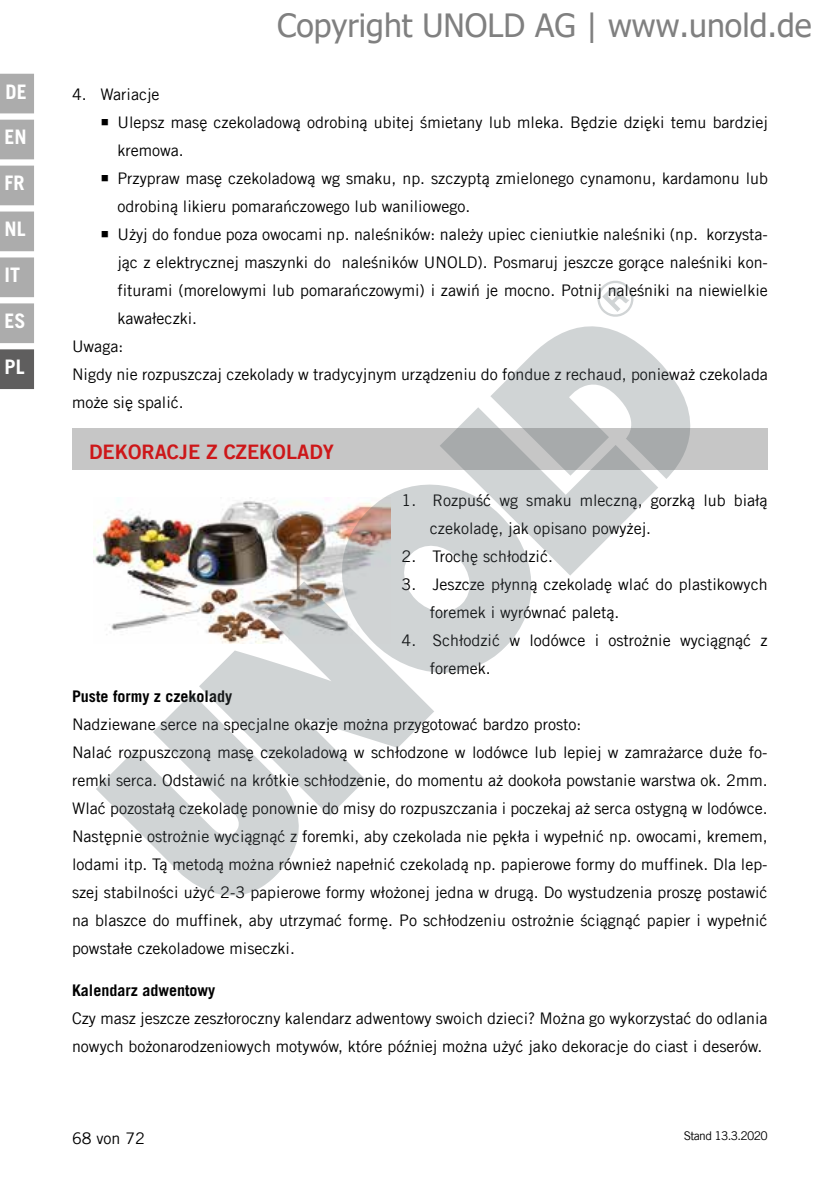
<style>
.page{position:relative;width:840px;height:1191px;background:#fff}
.page>*{position:absolute;margin:0;border:0;box-sizing:border-box;transform-origin:0 0}
.t1{font:32px "Tahoma";color:#808080}
.t2{font:20px "Trade Gothic LT Com Bd 2";color:#cd1719}
.t3{font:700 20px "Trade Gothic LT Com";color:#fff}
.t4{font:16px/28px "Trade Gothic LT Com";color:#000}
.t5{font:700 16px "Trade Gothic LT Com";color:#000}
.t6{font:12px "Trade Gothic LT Com";letter-spacing:-.055em;color:#000}
</style>
<div class="page">
<div style="left:0;top:74px;width:34px;height:39px;background:#acacac"></div>
<div style="left:0;top:120px;width:34px;height:39px;background:#acacac"></div>
<div style="left:0;top:166px;width:34px;height:39px;background:#acacac"></div>
<div style="left:0;top:211px;width:34px;height:40px;background:#acacac"></div>
<div style="left:0;top:257px;width:34px;height:40px;background:#acacac"></div>
<div style="left:0;top:303px;width:34px;height:40px;background:#acacac"></div>
<div style="left:0;top:349px;width:34px;height:40px;background:#5f5e5e"></div>
<div style="left:72px;top:428px;width:695px;height:42px;background:#c6c6c6"></div>
<img style="left:93px;top:497px;width:211px;height:138px">
<svg style="left:530px;top:326px;width:161px;height:153px"></svg>
<svg style="left:440px;top:357px;width:218px;height:219px;fill:#d0d4d5"></svg>
<svg style="left:304px;top:447px;width:264px;height:226px;fill:#d0d4d5"></svg>
<svg style="left:199px;top:581px;width:235px;height:235px;fill:#d0d4d5"></svg>
<svg style="left:96px;top:690px;width:231px;height:206px;fill:#d0d4d5"></svg>
<svg style="left:597px;top:280px;width:37px;height:37px"></svg>
<p class="t3" style="left:6px;top:80px;width:23px">DE</p>
<p class="t3" style="left:5px;top:125px;width:24px">EN</p>
<p class="t3" style="left:5px;top:171px;width:22px">FR</p>
<p class="t3" style="left:5px;top:217px;width:23px">NL</p>
<p class="t3" style="left:5px;top:262px;width:17px">IT</p>
<p class="t3" style="left:5px;top:308px;width:23px">ES</p>
<p class="t3" style="left:5px;top:354px;width:22px">PL</p>
<h1 class="t1" style="left:277px;top:4px;width:535px">Copyright UNOLD AG | www.unold.de</h1>
<p class="t4" style="left:72px;top:80px;width:89px">4. Wariacje</p>
<p class="t4" style="left:117px;top:108px;width:651px">Ulepsz masę czekoladową odrobiną ubitej śmietany lub mleka. Będzie dzięki temu bardziej</p>
<p class="t4" style="left:117px;top:136px;width:68px">kremowa.</p>
<p class="t4" style="left:117px;top:164px;width:651px">Przypraw masę czekoladową wg smaku, np. szczyptą zmielonego cynamonu, kardamonu lub</p>
<p class="t4" style="left:117px;top:192px;width:354px">odrobiną likieru pomarańczowego lub waniliowego.</p>
<p class="t4" style="left:117px;top:220px;width:651px">Użyj do fondue poza owocami np. naleśników: należy upiec cieniutkie naleśniki (np. korzysta-</p>
<p class="t4" style="left:117px;top:248px;width:651px">jąc z elektrycznej maszynki do naleśników UNOLD). Posmaruj jeszcze gorące naleśniki kon-</p>
<p class="t4" style="left:117px;top:276px;width:651px">fiturami (morelowymi lub pomarańczowymi) i zawiń je mocno. Potnij naleśniki na niewielkie</p>
<p class="t4" style="left:117px;top:304px;width:81px">kawałeczki.</p>
<p class="t4" style="left:72px;top:332px;width:53px">Uwaga:</p>
<p class="t4" style="left:72px;top:360px;width:697px">Nigdy nie rozpuszczaj czekolady w tradycyjnym urządzeniu do fondue z rechaud, ponieważ czekolada</p>
<p class="t4" style="left:72px;top:388px;width:113px">może się spalić.</p>
<p class="t2" style="left:89px;top:439px;width:246px">DEKORACJE Z CZEKOLADY</p>
<p class="t4" style="left:429px;top:486px;width:339px;text-indent:-28px">1. Rozpuść wg smaku mleczną, gorzką lub białą czekoladę, jak opisano powyżej.</p>
<p class="t4" style="left:401px;top:542px;width:153px">2. Trochę schłodzić.</p>
<p class="t4" style="left:429px;top:570px;width:339px;text-indent:-28px">3. Jeszcze płynną czekoladę wlać do plastikowych foremek i wyrównać paletą.</p>
<p class="t4" style="left:429px;top:626px;width:339px;text-indent:-28px">4. Schłodzić w lodówce i ostrożnie wyciągnąć z foremek.</p>
<p class="t5" style="left:72px;top:686px;width:161px">Puste formy z czekolady</p>
<p class="t4" style="left:72px;top:710px;width:696px">Nadziewane serce na specjalne okazje można przygotować bardzo prosto:<br>Nalać rozpuszczoną masę czekoladową w schłodzone w lodówce lub lepiej w zamrażarce duże fo&shy;remki serca. Odstawić na krótkie schłodzenie, do momentu aż dookoła powstanie warstwa ok. 2mm.<br>Wlać pozostałą czekoladę ponownie do misy do rozpuszczania i poczekaj aż serca ostygną w lodówce.<br>Następnie ostrożnie wyciągnąć z foremki, aby czekolada nie pękła i wypełnić np. owocami, kremem, lodami itp. Tą metodą można również napełnić czekoladą np. papierowe formy do muffinek. Dla lep&shy;szej stabilności użyć 2-3 papierowe formy włożonej jedna w drugą. Do wystudzenia proszę postawić na blaszce do muffinek, aby utrzymać formę. Po schłodzeniu ostrożnie ściągnąć papier i wypełnić powstałe czekoladowe miseczki.</p>
<p class="t5" style="left:72px;top:980px;width:145px">Kalendarz adwentowy</p>
<p class="t4" style="left:72px;top:1004px;width:696px">Czy masz jeszcze zeszłoroczny kalendarz adwentowy swoich dzieci? Można go wykorzystać do odlania nowych bożonarodzeniowych motywów, które później można użyć jako dekoracje do ciast i deserów.</p>
<p class="t4" style="left:72px;top:1124px;width:74px">68 von 72</p>
<p class="t6" style="left:683px;top:1128px;width:85px">Stand 13.3.2020</p>
</div>
